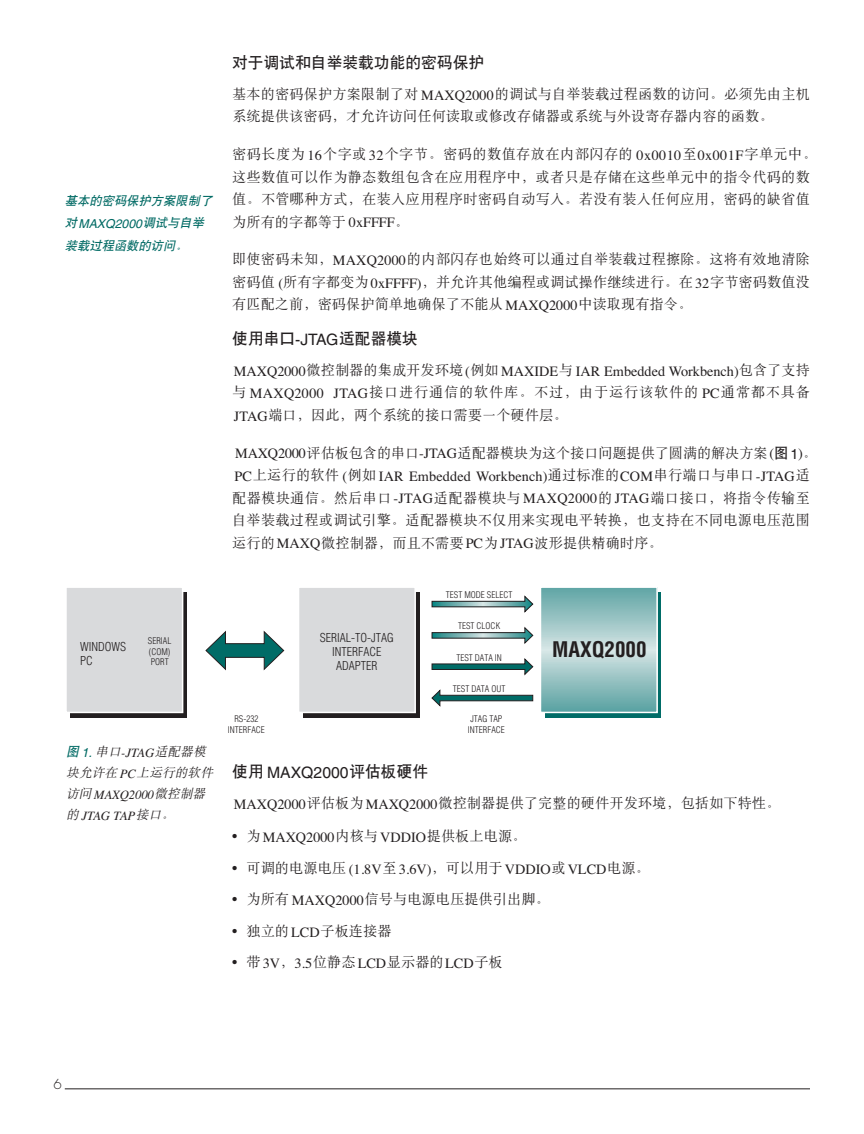
<style>
.page{position:relative;width:864px;height:1134px;background:#fff}
.page>*{position:absolute;margin:0;border:0;box-sizing:border-box;transform-origin:0 0}
.t1{font:700 condensed 21px "Helvetica";color:#231f20}
.t2{font:15.75px "DF Hei Md 80 GB";color:#231f20}
.t3{font:15.75px "Helvetica";color:#231f20}
.t4{font:14.25px/22.5px "DF Song Lt 80 GB";color:#231f20}
.t5{font:14.25px "Times";color:#231f20}
.t6{font:14.25px/22.5px "DF Song Lt 80 GB";letter-spacing:.055em;color:#231f20}
.t7{font:300 13.5px "Futura";color:#231f20}
.t8{font:italic 12.75px/21px "DF Song Lt 80 GB";color:#231f20}
.t9{font:italic 12.75px/21px "Times";letter-spacing:-.01em;color:#231f20}
.t10{font:italic 12.3px "DF Hei Md 80 GB";color:#006a64}
.t11{font:italic 12.3px "Helvetica";color:#006a64}
.t12{font:300 condensed 12px/14.2px "Helvetica";color:#231f20}
.t13{font:300 condensed 9px/10.5px "Helvetica";color:#231f20;text-align:center}
.s1{font-family:"DF Hei Md 80 GB"}
.s2{font-family:"Times"}
.s3{font-family:"Helvetica"}
.s4{font-family:"DF Song Lt 80 GB"}
.s5{font-family:"DF Hei Md 80 GB";color:#006a64}
.s6{font-family:"Helvetica";color:#006a64}
.s7{font-size:15px}
.s8{font-family:"Times";font-size:15px}
</style>
<div class="page">
<hr style="left:65px;top:1088px;width:745px;height:1px;background:#231f20">
<div style="left:303px;top:593px;width:117px;height:125px;background:#231f20"></div>
<div style="left:299px;top:587px;width:116px;height:125px;background:#d9dadc"></div>
<div style="left:298px;top:586px;width:118px;height:127px;border:2px solid #fff"></div>
<svg style="left:70px;top:593px;width:117px;height:125px"></svg>
<div style="left:66px;top:587px;width:117px;height:125px;background:#d9dadc"></div>
<div style="left:65px;top:586px;width:118px;height:127px;border:2px solid #fff"></div>
<svg style="left:545px;top:593px;width:116px;height:125px"></svg>
<svg style="left:543px;top:589px;width:112px;height:121px;background:#99c4c4"></svg>
<div style="left:540px;top:586px;width:118px;height:127px;border:2px solid #fff"></div>
<svg style="left:205px;top:630px;width:80px;height:41px"></svg>
<svg style="left:431px;top:595px;width:103px;height:18px"></svg>
<svg style="left:431px;top:626px;width:103px;height:18px"></svg>
<svg style="left:431px;top:658px;width:103px;height:18px"></svg>
<svg style="left:431px;top:689px;width:103px;height:18px"></svg>
<p class="t10" style="left:65px;top:194px;width:152px">基本的密码保护方案限制了</p>
<p class="t11" style="left:65px;top:219px;width:144px"><span class="s1">对</span>MAXQ2000<span class="s1">调试与自举</span></p>
<p class="t10" style="left:65px;top:239px;width:127px">装载过程函数的访问。</p>
<p class="t2" style="left:232px;top:54px;width:253px">对于调试和自举装载功能的密码保护</p>
<p class="t4" style="left:232px;top:83px;width:579px">基本的密码保护方案限制了对 <span class="s2">MAXQ2000</span>的调试与自举装载过程函数的访问。必须先由主机系统提供该密码，才允许访问任何读取或修改存储器或系统与外设寄存器内容的函数。</p>
<p class="t4" style="left:232px;top:143px;width:586px">密码长度为 <span class="s2">16</span>个字或 <span class="s2">32</span>个字节。密码的数值存放在内部闪存的 <span class="s2">0x0010</span>至<span class="s2">0x001F</span>字单元中。这些数值可以作为静态数组包含在应用程序中，或者只是存储在这些单元中的指令代码的数值。不管哪种方式，在装入应用程序时密码自动写入。若没有装入任何应用，密码的缺省值为所有的字都等于 <span class="s2">0xFFFF</span>。</p>
<p class="t4" style="left:232px;top:248px;width:579px;text-align:justify">即使密码未知，<span class="s2">MAXQ2000</span>的内部闪存也始终可以通过自举装载过程擦除。这将有效地清除密码值 <span class="s2">(</span>所有字都变为<span class="s2">0xFFFF)</span>，并允许其他编程或调试操作继续进行。在<span class="s2">32</span>字节密码数值没有匹配之前，密码保护简单地确保了不能从 <span class="s2">MAXQ2000</span>中读取现有指令。</p>
<p class="t2" style="left:232px;top:330px;width:187px">使用串口<span class="s3">-JTAG</span>适配器模块</p>
<p class="t5" style="left:234px;top:366px;width:578px">MAXQ2000<span class="s4">微控制器的集成开发环境</span>(<span class="s4">例如</span> MAXIDE<span class="s4">与</span> IAR Embedded Workbench)<span class="s4">包含了支持</span></p>
<p class="t6" style="left:232px;top:382px;width:579px">与 <span class="s2">MAXQ2000 JTAG</span>接口进行通信的软件库。不过，由于运行该软件的 <span class="s2">PC</span>通常都不具备<br><span class="s2">JTAG</span>端口，因此，两个系统的接口需要一个硬件层。</p>
<p class="t4" style="left:235px;top:442px;width:583px"><span class="s2">MAXQ2000</span>评估板包含的串口<span class="s2">-JTAG</span>适配器模块为这个接口问题提供了圆满的解决方案<span class="s2">(</span><span class="s1">图</span> <span class="s3">1</span><span class="s2">)</span>。</p>
<p class="t5" style="left:235px;top:471px;width:577px">PC<span class="s4">上运行的软件</span> (<span class="s4">例如</span> IAR Embedded Workbench)<span class="s4">通过标准的</span>COM<span class="s4">串行端口与串口</span>-JTAG<span class="s4">适</span></p>
<p class="t4" style="left:232px;top:487px;width:579px;text-align:justify">配器模块通信。然后串口<span class="s2">-JTAG</span>适配器模块与<span class="s2">MAXQ2000</span>的<span class="s2">JTAG</span>端口接口，将指令传输至自举装载过程或调试引擎。适配器模块不仅用来实现电平转换，也支持在不同电源电压范围运行的<span class="s2">MAXQ</span>微控制器，而且不需要<span class="s2">PC</span>为<span class="s2">JTAG</span>波形提供精确时序。</p>
<p class="t12" style="left:80px;top:640px;width:48px">WINDOWS<br>PC</p>
<p class="t13" style="left:148px;top:636px;width:25px;text-align:justify">SERIAL (COM)<br>PORT</p>
<p class="t8" style="left:66px;top:741px;width:151px"><span class="s5">图</span><span class="s6">1.</span> 串口<span class="s2">-JTAG</span>适配器模块允许在 <span class="s2">P C</span> 上运行的软件</p>
<p class="t9" style="left:66px;top:785px;width:143px"><span class="s4">访问</span>MAXQ2000<span class="s4">微控制器的</span>JTAG TAP<span class="s4">接口。</span></p>
<p class="t13" style="left:228px;top:714px;width:38px">RS-232<br>INTERFACE</p>
<p class="t13" style="left:446px;top:590px;width:68px">TEST MODE SELECT</p>
<p class="t13" style="left:458px;top:621px;width:43px">TEST CLOCK</p>
<p class="t13" style="left:456px;top:653px;width:47px">TEST DATA IN</p>
<p class="t13" style="left:453px;top:684px;width:54px">TEST DATA OUT</p>
<p class="t12" style="left:320px;top:631px;width:75px;text-align:center">SERIAL-TO-JTAG<br>INTERFACE<br>ADAPTER</p>
<h1 class="t1" style="left:552px;top:642px;width:96px">MAXQ2000</h1>
<p class="t13" style="left:468px;top:714px;width:38px;text-align:left">JTAG TAP<br>INTERFACE</p>
<p class="t3" style="left:232px;top:767px;width:198px"><span class="s1">使用</span> MAXQ2000<span class="s1">评估板硬件</span></p>
<p class="t4" style="left:234px;top:793px;width:548px"><span class="s2">MAXQ2000</span>评估板为<span class="s2">MAXQ2000</span>微控制器提供了完整的硬件开发环境，包括如下特性。</p>
<p class="t5" style="left:232px;top:832px;width:296px"><span class="s7">•</span> <span class="s4">为</span>MAXQ2000<span class="s4">内核与</span>VDDIO<span class="s4">提供板上电源。</span></p>
<p class="t5" style="left:232px;top:864px;width:419px"><span class="s7">•</span> <span class="s4">可调的电源电压</span> (1.8V<span class="s4">至</span>3.6V)<span class="s4">，可以用于</span>VDDIO<span class="s4">或</span>VLCD<span class="s4">电源。</span></p>
<p class="t4" style="left:232px;top:889px;width:319px"><span class="s8">•</span> 为所有 <span class="s2">MAXQ2000</span>信号与电源电压提供引出脚。</p>
<p class="t4" style="left:232px;top:920px;width:161px"><span class="s8">•</span> 独立的<span class="s2">LCD</span>子板连接器</p>
<p class="t4" style="left:232px;top:952px;width:272px"><span class="s8">•</span> 带<span class="s2">3V</span>，<span class="s2">3.5</span>位静态<span class="s2">LCD</span>显示器的<span class="s2">LCD</span>子板</p>
<p class="t7" style="left:53px;top:1078px;width:10px">6</p>
</div>
